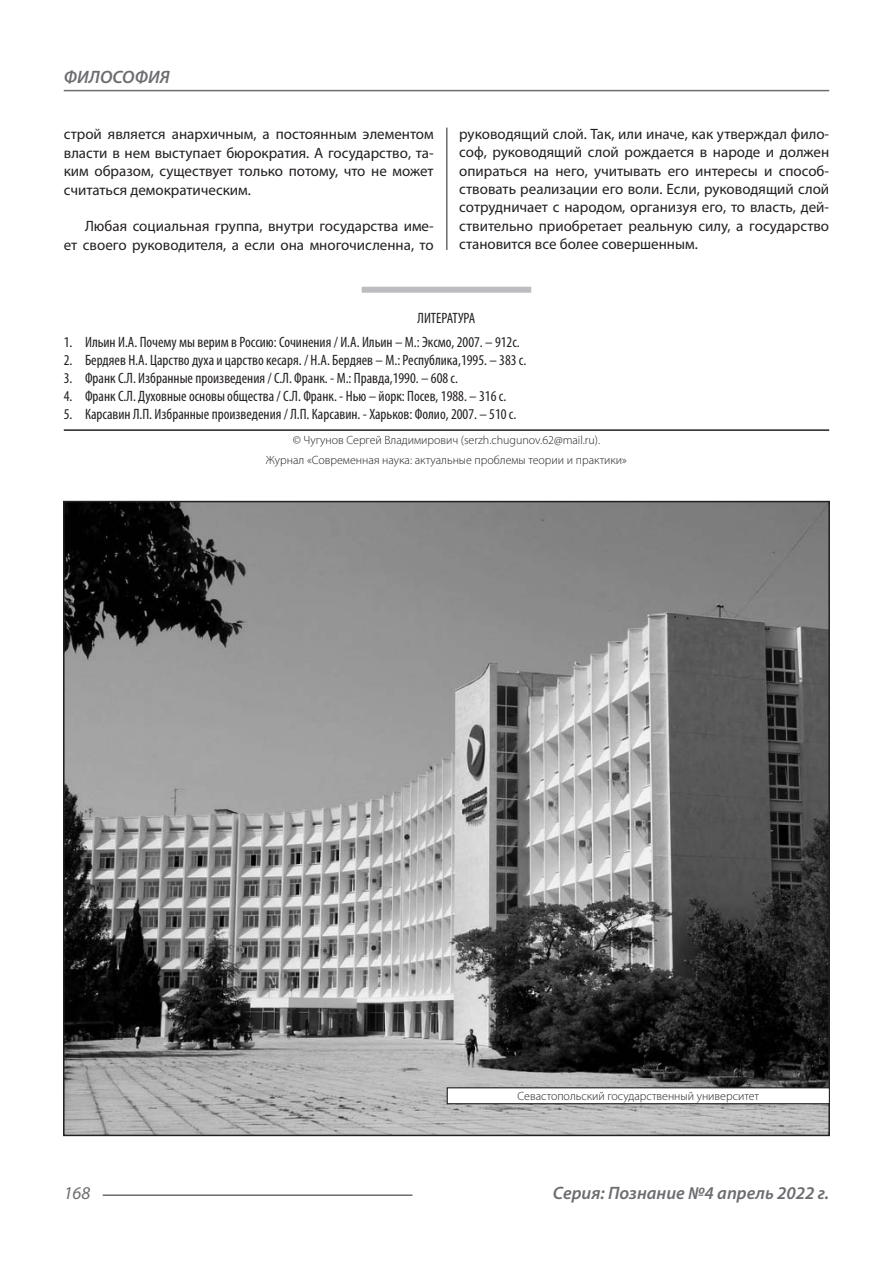
<style>
.page{position:relative;width:893px;height:1263px;background:#fff}
.page>*{position:absolute;margin:0;border:0;box-sizing:border-box;transform-origin:0 0}
.t1{font:italic 600 18px "Myriad Pro";color:#6c6d70}
.t2{font:italic 18px "Myriad Pro";color:#6c6d70}
.Статья_текст{font:15px/18.5px "Myriad Pro";color:#231f20;text-align:justify}
.Библиография_Литерат{font:condensed 15px "Myriad Pro";color:#231f20}
.Автор_копирайт{font:300 12px "Myriad Pro";color:#231f20}
</style>
<div class="page">
<hr style="left:446px;top:128px;width:1px;height:1007px;background:#231f20">
<hr style="left:103px;top:1194px;width:309px;height:2px;background:#6c6d70">
<hr style="left:64px;top:90px;width:765px;height:1px;background:#6c6d70">
<div style="left:362px;top:287px;width:169px;height:6px;background:#bcbdc0"></div>
<hr style="left:64px;top:429px;width:765px;height:2px;background:#231f20">
<img style="left:66px;top:504px;width:761px;height:629px">
<div style="left:447px;top:1088px;width:382px;height:16px;background:#fff"></div>
<div style="left:447px;top:1087px;width:383px;height:17px;border:1px solid #231f20"></div>
<p class="t1" style="left:64px;top:66px;width:107px">ФИЛОСОФИЯ</p>
<p class="Статья_текст" style="left:64px;top:124px;width:371px">строй является анархичным, а постоянным элементом власти в нем выступает бюрократия. А государство, та&shy;ким образом, существует только потому, что не может считаться демократическим.</p>
<p class="Статья_текст" style="left:64px;top:216px;width:371px;text-align:right">Любая социальная группа, внутри государства име-<br>ет своего руководителя, а если она многочисленна, то</p>
<p class="Статья_текст" style="left:459px;top:124px;width:371px">руководящий слой. Так, или иначе, как утверждал фило&shy;соф, руководящий слой рождается в народе и должен опираться на него, учитывать его интересы и способ&shy;ствовать реализации его воли. Если, руководящий слой сотрудничает с народом, организуя его, то власть, дей&shy;ствительно приобретает реальную силу, а государство становится все более совершенным.</p>
<p class="Библиография_Литерат" style="left:418px;top:309px;width:59px">ЛИТЕРАТУРА</p>
<p class="Библиография_Литерат" style="left:64px;top:332px;width:458px">1. Ильин И.А. Почему мы верим в Россию: Сочинения / И.А. Ильин – М.: Эксмо, 2007. – 912с.</p>
<p class="Библиография_Литерат" style="left:64px;top:350px;width:464px">2. Бердяев Н.А. Царство духа и царство кесаря. / Н.А. Бердяев – М.: Республика,1995. – 383 с.</p>
<p class="Библиография_Литерат" style="left:64px;top:368px;width:396px">3. Франк С.Л. Избранные произведения / С.Л. Франк. - М.: Правда,1990. – 608 с.</p>
<p class="Библиография_Литерат" style="left:64px;top:386px;width:444px">4. Франк С.Л. Духовные основы общества / С.Л. Франк. - Нью – йорк: Посев, 1988. – 316 с.</p>
<p class="Библиография_Литерат" style="left:64px;top:404px;width:454px">5. Карсавин Л.П. Избранные произведения / Л.П. Карсавин. - Харьков: Фолио, 2007. – 510 с.</p>
<p class="Автор_копирайт" style="left:293px;top:433px;width:309px">© Чугунов Сергей Владимирович (serzh.chugunov.62@mail.ru).</p>
<p class="Автор_копирайт" style="left:266px;top:453px;width:363px">Журнал «Современная наука: актуальные проблемы теории и практики»</p>
<p class="Автор_копирайт" style="left:518px;top:1089px;width:243px">Севастопольский государственный университет</p>
<p class="t2" style="left:64px;top:1182px;width:28px">168</p>
<p class="t1" style="left:553px;top:1182px;width:278px">Серия: Познание №4 апрель 2022 г.</p>
</div>
